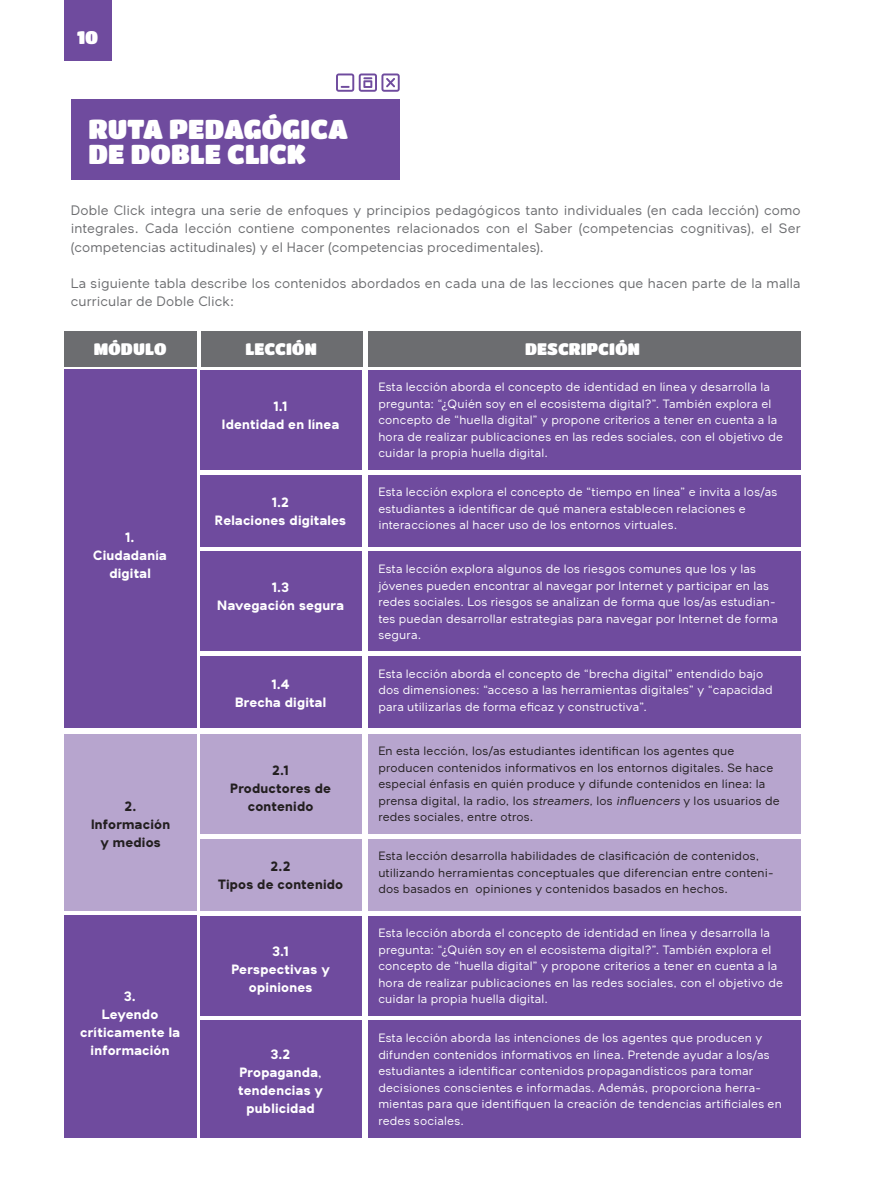
<style>
.page{position:relative;width:893px;height:1191px;background:#fff}
.page>*{position:absolute;margin:0;border:0;box-sizing:border-box;transform-origin:0 0}
.t1{font:27px "Titan One";color:#fff}
.t2{font:18px "Titan One";color:#fff}
.t3{font:16.5px "Titan One";color:#fff}
.t4{font:300 13.65px/18.1px "Antapani";letter-spacing:.015em;color:#6c6d70;text-align:justify}
.t5{font:800 13.5px/18px "Antapani";letter-spacing:.02em;color:#fff;text-align:center}
.t6{font:800 13.5px "Antapani";letter-spacing:.015em;color:#231f20}
.t7{font:300 12px/16.5px "Antapani";letter-spacing:.02em;color:#fff}
.t8{font:300 12px/16.5px "Antapani";letter-spacing:.02em;color:#231f20}
.s1{font-style:italic}
</style>
<div class="page">
<div style="left:64px;top:0;width:47px;height:61px;background:#6f4b9e"></div>
<div style="left:71px;top:99px;width:329px;height:81px;background:#6f4b9e"></div>
<svg style="left:336px;top:73px;width:64px;height:19px"></svg>
<div style="left:64px;top:331px;width:133px;height:36px;background:#6c6d70"></div>
<div style="left:201px;top:331px;width:161px;height:36px;background:#6c6d70"></div>
<div style="left:368px;top:331px;width:433px;height:36px;background:#6c6d70"></div>
<div style="left:64px;top:370px;width:133px;height:358px;background:#6f4b9e"></div>
<div style="left:64px;top:915px;width:133px;height:222px;background:#6f4b9e"></div>
<div style="left:64px;top:734px;width:133px;height:176px;background:#b7a5ce"></div>
<div style="left:200px;top:370px;width:162px;height:99px;background:#6f4b9e"></div>
<div style="left:200px;top:915px;width:162px;height:100px;background:#6f4b9e"></div>
<div style="left:200px;top:734px;width:162px;height:99px;background:#b7a5ce"></div>
<div style="left:200px;top:551px;width:162px;height:100px;background:#6f4b9e"></div>
<div style="left:200px;top:474px;width:162px;height:72px;background:#6f4b9e"></div>
<div style="left:200px;top:1020px;width:162px;height:117px;background:#6f4b9e"></div>
<div style="left:200px;top:838px;width:162px;height:72px;background:#b7a5ce"></div>
<div style="left:200px;top:656px;width:162px;height:72px;background:#6f4b9e"></div>
<div style="left:368px;top:370px;width:433px;height:99px;background:#6f4b9e"></div>
<div style="left:368px;top:915px;width:433px;height:100px;background:#6f4b9e"></div>
<div style="left:368px;top:734px;width:433px;height:99px;background:#b7a5ce"></div>
<div style="left:368px;top:551px;width:433px;height:100px;background:#6f4b9e"></div>
<div style="left:368px;top:474px;width:433px;height:72px;background:#6f4b9e"></div>
<div style="left:368px;top:1020px;width:433px;height:117px;background:#6f4b9e"></div>
<div style="left:368px;top:838px;width:433px;height:72px;background:#b7a5ce"></div>
<div style="left:368px;top:656px;width:433px;height:72px;background:#6f4b9e"></div>
<h2 class="t2" style="left:77px;top:26px;width:23px">10</h2>
<p class="t1" style="left:88px;top:112px;width:261px">RUTA PEDAGÓGICA</p>
<p class="t1" style="left:88px;top:137px;width:219px">DE DOBLE CLICK</p>
<p class="t4" style="left:71px;top:202px;width:731px">Doble Click integra una serie de enfoques y principios pedagógicos tanto individuales (en cada lección) como integrales. Cada lección contiene componentes relacionados con el Saber (competencias cognitivas), el Ser (competencias actitudinales) y el Hacer (competencias procedimentales).</p>
<p class="t4" style="left:71px;top:275px;width:731px">La siguiente tabla describe los contenidos abordados en cada una de las lecciones que hacen parte de la malla curricular de Doble Click:</p>
<p class="t3" style="left:94px;top:339px;width:74px">MÓDULO</p>
<p class="t3" style="left:245px;top:339px;width:73px">LECCIÓN</p>
<p class="t3" style="left:525px;top:339px;width:116px">DESCRIPCIÓN</p>
<p class="t5" style="left:274px;top:398px;width:15px">1.1</p>
<p class="t5" style="left:222px;top:416px;width:119px">Identidad en línea</p>
<p class="t5" style="left:126px;top:529px;width:10px">1.</p>
<p class="t5" style="left:93px;top:547px;width:75px">Ciudadanía</p>
<p class="t5" style="left:109px;top:565px;width:43px">digital</p>
<p class="t5" style="left:272px;top:494px;width:18px">1.2</p>
<p class="t5" style="left:215px;top:512px;width:133px">Relaciones digitales</p>
<p class="t5" style="left:272px;top:579px;width:18px">1.3</p>
<p class="t5" style="left:217px;top:597px;width:128px">Navegación segura</p>
<p class="t5" style="left:272px;top:676px;width:19px">1.4</p>
<p class="t5" style="left:235px;top:694px;width:93px">Brecha digital</p>
<p class="t6" style="left:273px;top:762px;width:18px">2.1</p>
<p class="t6" style="left:230px;top:780px;width:102px">Productores de</p>
<p class="t6" style="left:125px;top:798px;width:13px">2.</p>
<p class="t6" style="left:248px;top:798px;width:67px">contenido</p>
<p class="t6" style="left:91px;top:816px;width:81px">Información</p>
<p class="t6" style="left:100px;top:834px;width:62px">y medios</p>
<p class="t5" style="left:124px;top:988px;width:13px">3.</p>
<p class="t5" style="left:80px;top:1006px;width:101px">Leyendo críticamente la información</p>
<p class="t6" style="left:271px;top:858px;width:21px">2.2</p>
<p class="t6" style="left:218px;top:876px;width:127px">Tipos de contenido</p>
<p class="t5" style="left:273px;top:943px;width:17px">3.1</p>
<p class="t5" style="left:231px;top:961px;width:100px">Perspectivas y opiniones</p>
<p class="t5" style="left:271px;top:1046px;width:21px">3.2</p>
<p class="t5" style="left:238px;top:1064px;width:87px">Propaganda, tendencias y publicidad</p>
<p class="t7" style="left:378px;top:380px;width:406px">Esta lección aborda el concepto de identidad en línea y desarrolla la pregunta: “¿Quién soy en el ecosistema digital?”. También explora el concepto de “huella digital” y propone criterios a tener en cuenta a la hora de realizar publicaciones en las redes sociales, con el objetivo de cuidar la propia huella digital.</p>
<p class="t7" style="left:378px;top:484px;width:401px">Esta lección explora el concepto de “tiempo en línea” e invita a los/as estudiantes a identificar de qué manera establecen relaciones e interacciones al hacer uso de los entornos virtuales.</p>
<p class="t7" style="left:378px;top:561px;width:401px">Esta lección explora algunos de los riesgos comunes que los y las jóvenes pueden encontrar al navegar por Internet y participar en las redes sociales. Los riesgos se analizan de forma que los/as estudian&shy;tes puedan desarrollar estrategias para navegar por Internet de forma segura.</p>
<p class="t7" style="left:378px;top:666px;width:396px">Esta lección aborda el concepto de “brecha digital” entendido bajo dos dimensiones: “acceso a las herramientas digitales” y “capacidad para utilizarlas de forma eficaz y constructiva”.</p>
<p class="t8" style="left:378px;top:744px;width:403px">En esta lección, los/as estudiantes identifican los agentes que producen contenidos informativos en los entornos digitales. Se hace especial énfasis en quién produce y difunde contenidos en línea: la prensa digital, la radio, los <span class="s1">streamers,</span> los <span class="s1">influencers</span> y los usuarios de redes sociales, entre otros.</p>
<p class="t8" style="left:378px;top:848px;width:397px">Esta lección desarrolla habilidades de clasificación de contenidos, utilizando herramientas conceptuales que diferencian entre conteni&shy;dos basados en opiniones y contenidos basados en hechos.</p>
<p class="t7" style="left:378px;top:925px;width:406px">Esta lección aborda el concepto de identidad en línea y desarrolla la pregunta: “¿Quién soy en el ecosistema digital?”. También explora el concepto de “huella digital” y propone criterios a tener en cuenta a la hora de realizar publicaciones en las redes sociales, con el objetivo de cuidar la propia huella digital.</p>
<p class="t7" style="left:378px;top:1030px;width:405px">Esta lección aborda las intenciones de los agentes que producen y difunden contenidos informativos en línea. Pretende ayudar a los/as estudiantes a identificar contenidos propagandísticos para tomar decisiones conscientes e informadas. Además, proporciona herra&shy;mientas para que identifiquen la creación de tendencias artificiales en redes sociales.</p>
</div>
